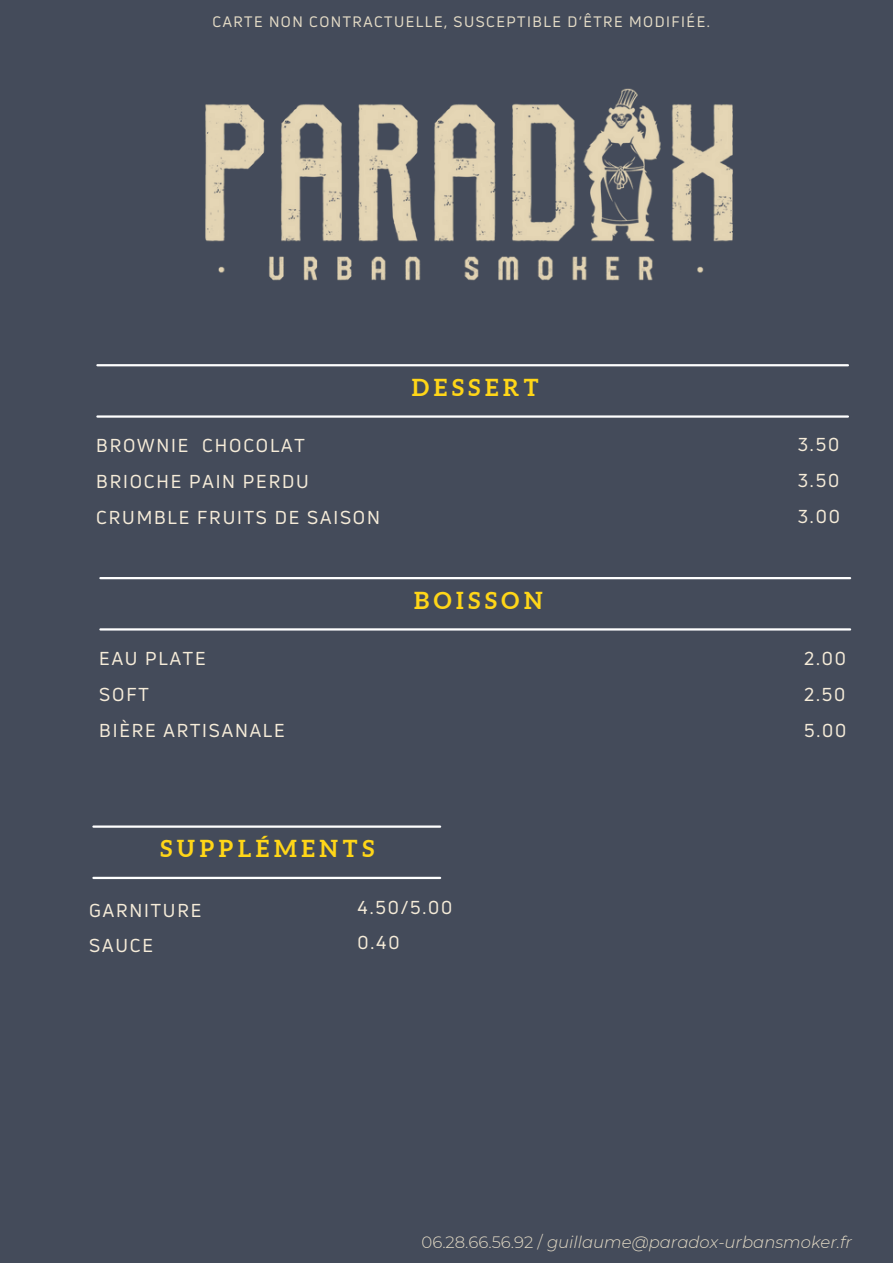
<style>
.page{position:relative;width:893px;height:1264px;background:#fff}
.page>*{position:absolute;margin:0;border:0;box-sizing:border-box;transform-origin:0 0}
.t1{font:700 23.4px "Aleo";letter-spacing:.2em;color:#ffd618}
.t2{font:18.3px/36px "Uni Neue";letter-spacing:.1em;color:#f6ecd9}
.t3{font:italic 300 16.5px "Montserrat";color:#e4dbc6}
.t4{font:14.85px "Uni Neue";letter-spacing:.1em;color:#e4dbc6}
.s1{font-style:normal}
</style>
<div class="page">
<div style="left:0;top:0;width:892px;height:1262px;background:#444b5a"></div>
<hr style="left:97px;top:415px;width:750px;height:2px;background:#fff">
<hr style="left:97px;top:364px;width:750px;height:2px;background:#fff">
<img style="left:154px;top:88px;width:632px;height:277px">
<hr style="left:93px;top:825px;width:347px;height:2px;background:#fff">
<hr style="left:93px;top:876px;width:347px;height:3px;background:#fff">
<hr style="left:100px;top:628px;width:750px;height:2px;background:#fff">
<hr style="left:100px;top:577px;width:750px;height:2px;background:#fff">
<h3 class="t4" style="left:213px;top:11px;width:498px">CARTE NON CONTRACTUELLE, SUSCEPTIBLE D’ÊTRE MODIFIÉE.</h3>
<h1 class="t2" style="left:96px;top:427px;width:285px">BROWNIE CHOCOLAT<br>BRIOCHE PAIN PERDU<br>CRUMBLE FRUITS DE SAISON</h1>
<p class="t2" style="left:99px;top:640px;width:187px">EAU PLATE<br>SOFT<br>BIÈRE ARTISANALE</p>
<h2 class="t1" style="left:412px;top:374px;width:128px">DESSERT</h2>
<p class="t1" style="left:414px;top:587px;width:130px">BOISSON</p>
<h1 class="t1" style="left:160px;top:835px;width:215px">SUPPLÉMENTS</h1>
<p class="t2" style="left:89px;top:892px;width:113px;line-height:34.8px">GARNITURE<br>SAUCE</p>
<h2 class="t2" style="left:357px;top:889px;width:96px;line-height:34.8px">4.50/5.00<br>0.40</h2>
<h3 class="t2" style="left:797px;top:426px;width:44px;text-align:justify">3.50<br>3.50<br>3.00</h3>
<p class="t2" style="left:804px;top:640px;width:44px;text-align:justify">2.00<br>2.50<br>5.00</p>
<p class="t3" style="left:421px;top:1232px;width:432px"><span class="s1">06.28.66.56.92 /</span> guillaume@paradox-urbansmoker.fr</p>
</div>
